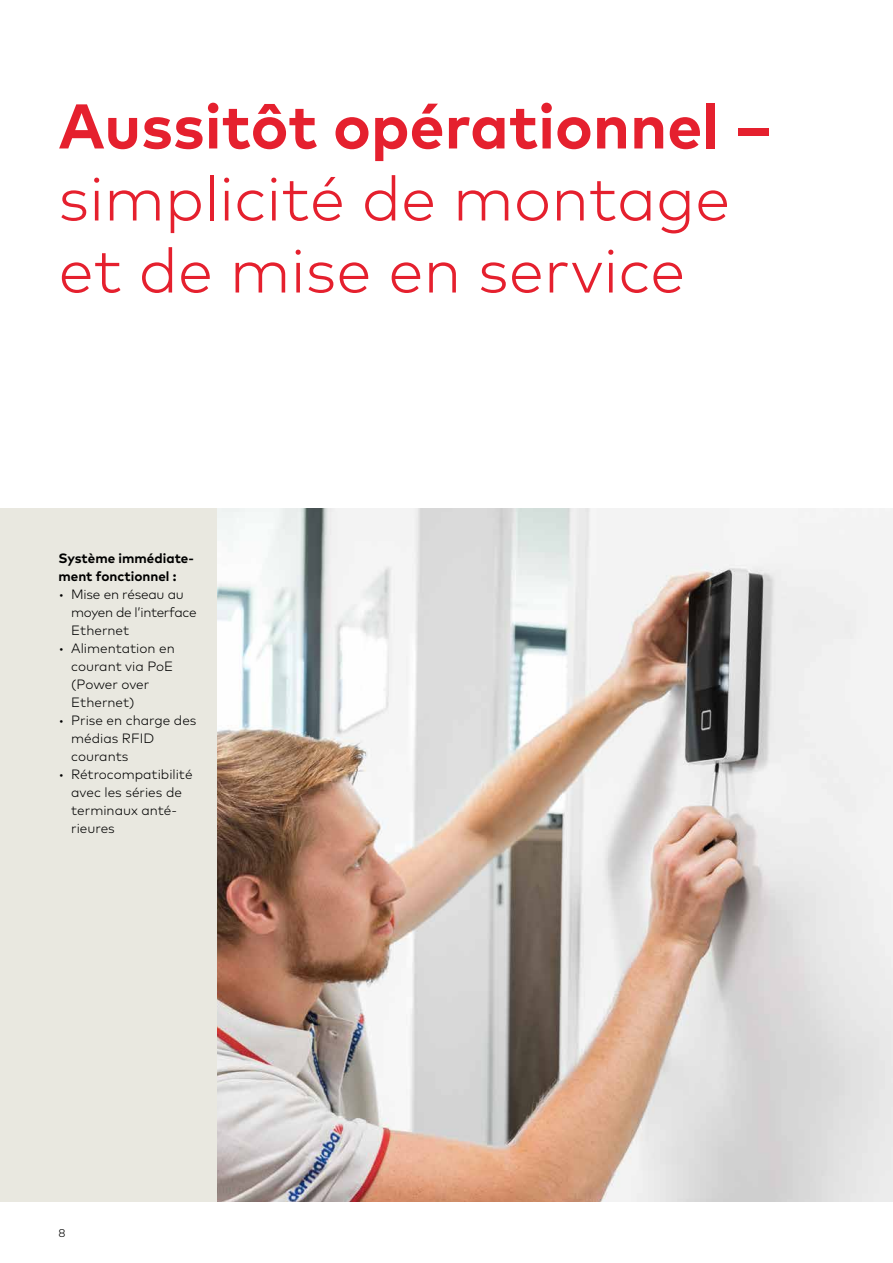
<style>
.page{position:relative;width:893px;height:1263px;background:#fff}
.page>*{position:absolute;margin:0;border:0;box-sizing:border-box;transform-origin:0 0}
.t1{font:300 63px/72px "Mark Pro";color:#e5202e}
.t2{font:700 63px "Mark Pro";color:#e5202e}
.t3{font:300 13.5px/18px "Mark Pro";color:#000}
.t4{font:700 13.5px/18px "Mark Pro";color:#000}
.t5{font:300 11.25px "Mark Pro";color:#000}
</style>
<div class="page">
<div style="left:0;top:508px;width:298px;height:694px;background:#e9e8e0"></div>
<img style="left:218px;top:508px;width:675px;height:693px">
<h1 class="t2" style="left:58px;top:78px;width:714px">Aussitôt opérationnel –</h1>
<h1 class="t1" style="left:58px;top:157px;width:673px">simplicité de montage et de mise en service</h1>
<p class="t4" style="left:58px;top:548px;width:137px">Système immédiate&shy;ment fonctionnel :</p>
<p class="t3" style="left:71px;top:584px;width:127px;text-indent:-13px">• Mise en réseau au moyen de l’interface<br>Ethernet</p>
<p class="t3" style="left:71px;top:638px;width:105px;text-indent:-13px">• Alimentation en courant via PoE (Power over<br>Ethernet)</p>
<p class="t3" style="left:71px;top:710px;width:127px;text-indent:-13px">• Prise en charge des médias RFID courants</p>
<p class="t3" style="left:71px;top:764px;width:123px;text-indent:-13px">• Rétrocompatibilité avec les séries de terminaux anté&shy;rieures</p>
<p class="t5" style="left:58px;top:1224px;width:9px">8</p>
</div>
